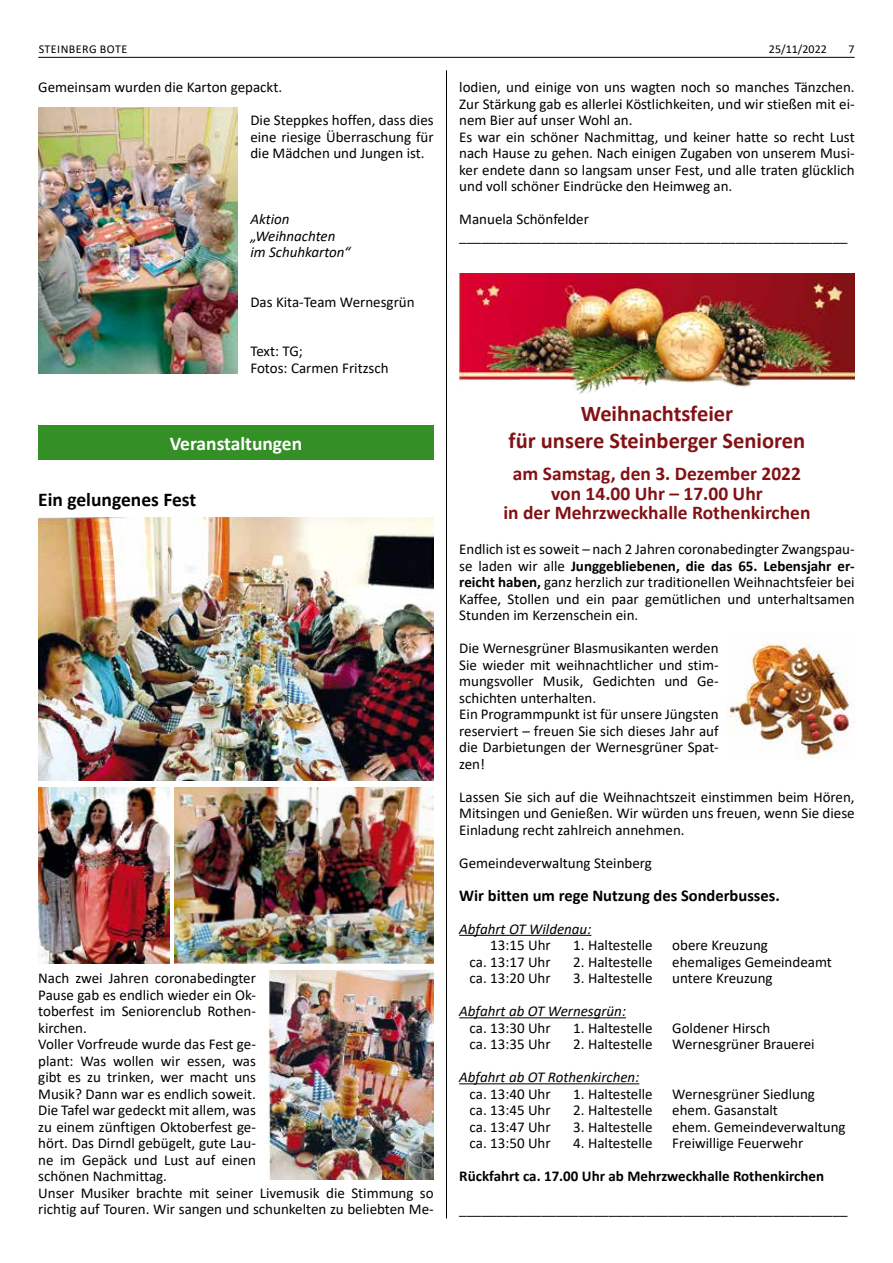
<style>
.page{position:relative;width:893px;height:1263px;background:#fff}
.page>*{position:absolute;margin:0;border:0;box-sizing:border-box;transform-origin:0 0}
.t1{font:700 22.5px/27px "Calibri";color:#821114;text-align:center}
.t2{font:700 19.5px/19.5px "Calibri";color:#821114;text-align:center}
.t3{font:700 19.5px "Calibri";color:#000}
.t4{font:700 19.5px "Calibri";color:#fff}
.t5{font:700 16.5px "Calibri";color:#000}
.t6{font:15px/16.5px "Calibri";color:#000}
.t7{font:italic 15px/16.5px "Calibri";color:#000}
.t8{font:700 15px "Calibri";color:#000}
.t9{font:12px "Calibri";letter-spacing:.035em;color:#000}
.s1{font-weight:700}
</style>
<div class="page">
<hr style="left:38px;top:57px;width:817px;height:1px;background:#000">
<hr style="left:446px;top:70px;width:1px;height:1148px;background:#000">
<img style="left:174px;top:787px;width:260px;height:176px">
<img style="left:269px;top:970px;width:165px;height:210px">
<img style="left:38px;top:787px;width:131px;height:176px">
<img style="left:38px;top:518px;width:396px;height:262px">
<div style="left:38px;top:425px;width:396px;height:34px;background:#358f27"></div>
<hr style="left:459px;top:935px;width:132px;height:1px;background:#000">
<hr style="left:459px;top:1017px;width:167px;height:1px;background:#000">
<hr style="left:459px;top:1083px;width:180px;height:1px;background:#000">
<img style="left:459px;top:273px;width:396px;height:121px">
<img style="left:727px;top:632px;width:128px;height:127px">
<img style="left:38px;top:108px;width:200px;height:265px">
<p class="t9" style="left:39px;top:41px;width:90px">STEINBERG BOTE</p>
<p class="t9" style="left:769px;top:41px;width:59px">25/11/2022</p>
<p class="t9" style="left:848px;top:41px;width:8px">7</p>
<p class="t6" style="left:38px;top:78px;width:245px">Gemeinsam wurden die Karton gepackt.</p>
<p class="t6" style="left:250px;top:111px;width:185px;text-align:justify">Die Steppkes hoffen, dass dies eine riesige Überraschung für die Mädchen und Jungen ist.</p>
<p class="t6" style="left:459px;top:78px;width:397px">lodien, und einige von uns wagten noch so manches Tänzchen.<br>Zur Stärkung gab es allerlei Köstlichkeiten, und wir stießen mit ei&shy;nem Bier auf unser Wohl an.<br>Es war ein schöner Nachmittag, und keiner hatte so recht Lust nach Hause zu gehen. Nach einigen Zugaben von unserem Musi&shy;ker endete dann so langsam unser Fest, und alle traten glücklich und voll schöner Eindrücke den Heimweg an.</p>
<p class="t6" style="left:459px;top:210px;width:390px">Manuela Schönfelder ____________________________________________________</p>
<p class="t7" style="left:250px;top:210px;width:102px">Aktion „Weihnachten im Schuhkarton“</p>
<p class="t6" style="left:250px;top:293px;width:166px">Das Kita-Team Wernesgrün</p>
<p class="t6" style="left:250px;top:342px;width:140px">Text: TG;<br>Fotos: Carmen Fritzsch</p>
<h2 class="t4" style="left:170px;top:429px;width:134px">Veranstaltungen</h2>
<h2 class="t3" style="left:38px;top:486px;width:159px">Ein gelungenes Fest</h2>
<p class="t6" style="left:38px;top:969px;width:397px">Nach zwei Jahren coronabedingter<br>Pause gab es endlich wieder ein Ok-<br>toberfest im Seniorenclub Rothen-<br>kirchen.<br>Voller Vorfreude wurde das Fest ge-<br>plant: Was wollen wir essen, was<br>gibt es zu trinken, wer macht uns<br>Musik? Dann war es endlich soweit.<br>Die Tafel war gedeckt mit allem, was<br>zu einem zünftigen Oktoberfest ge-<br>hört. Das Dirndl gebügelt, gute Lau-<br>ne im Gepäck und Lust auf einen<br>schönen Nachmittag.<br>Unser Musiker brachte mit seiner Livemusik die Stimmung so richtig auf Touren. Wir sangen und schunkelten zu beliebten Me-</p>
<h1 class="t1" style="left:509px;top:400px;width:298px">Weihnachtsfeier<br>für unsere Steinberger Senioren</h1>
<h2 class="t2" style="left:503px;top:464px;width:309px">am Samstag, den 3. Dezember 2022 von 14.00 Uhr – 17.00 Uhr<br>in der Mehrzweckhalle Rothenkirchen</h2>
<p class="t6" style="left:459px;top:540px;width:397px;text-align:justify">Endlich ist es soweit – nach 2 Jahren coronabedingter Zwangspau&shy;se laden wir alle <span class="s1">Junggebliebenen, die das 65. Lebensjahr er&shy;reicht haben,</span> ganz herzlich zur traditionellen Weihnachtsfeier bei Kaffee, Stollen und ein paar gemütlichen und unterhaltsamen Stunden im Kerzenschein ein.</p>
<p class="t6" style="left:459px;top:639px;width:261px">Die Wernesgrüner Blasmusikanten werden Sie wieder mit weihnachtlicher und stim&shy;mungsvoller Musik, Gedichten und Ge&shy;schichten unterhalten.<br>Ein Programmpunkt ist für unsere Jüngsten reserviert – freuen Sie sich dieses Jahr auf die Darbietungen der Wernesgrüner Spat&shy;zen!</p>
<p class="t6" style="left:459px;top:788px;width:397px;text-align:justify">Lassen Sie sich auf die Weihnachtszeit einstimmen beim Hören, Mitsingen und Genießen. Wir würden uns freuen, wenn Sie diese Einladung recht zahlreich annehmen.</p>
<p class="t6" style="left:459px;top:854px;width:194px">Gemeindeverwaltung Steinberg</p>
<p class="t5" style="left:459px;top:883px;width:322px">Wir bitten um rege Nutzung des Sonderbusses.</p>
<p class="t7" style="left:459px;top:920px;width:134px">Abfahrt OT Wildenau:</p>
<p class="t6" style="left:490px;top:936px;width:62px">13:15 Uhr</p>
<p class="t6" style="left:573px;top:936px;width:81px">1. Haltestelle</p>
<p class="t6" style="left:672px;top:936px;width:97px">obere Kreuzung</p>
<p class="t6" style="left:470px;top:953px;width:83px">ca. 13:17 Uhr</p>
<p class="t6" style="left:573px;top:953px;width:81px">2. Haltestelle</p>
<p class="t6" style="left:672px;top:953px;width:161px">ehemaliges Gemeindeamt</p>
<p class="t6" style="left:470px;top:969px;width:83px">ca. 13:20 Uhr</p>
<p class="t6" style="left:573px;top:969px;width:81px">3. Haltestelle</p>
<p class="t6" style="left:672px;top:969px;width:102px">untere Kreuzung</p>
<p class="t7" style="left:459px;top:1002px;width:168px">Abfahrt ab OT Wernesgrün:</p>
<p class="t6" style="left:470px;top:1019px;width:83px">ca. 13:30 Uhr</p>
<p class="t6" style="left:573px;top:1019px;width:81px">1. Haltestelle</p>
<p class="t6" style="left:672px;top:1019px;width:99px">Goldener Hirsch</p>
<p class="t6" style="left:470px;top:1035px;width:83px">ca. 13:35 Uhr</p>
<p class="t6" style="left:573px;top:1035px;width:81px">2. Haltestelle</p>
<p class="t6" style="left:672px;top:1035px;width:144px">Wernesgrüner Brauerei</p>
<p class="t7" style="left:459px;top:1068px;width:182px">Abfahrt ab OT Rothenkirchen:</p>
<p class="t6" style="left:470px;top:1085px;width:83px">ca. 13:40 Uhr</p>
<p class="t6" style="left:573px;top:1085px;width:81px">1. Haltestelle</p>
<p class="t6" style="left:672px;top:1085px;width:144px">Wernesgrüner Siedlung</p>
<p class="t6" style="left:470px;top:1101px;width:83px">ca. 13:45 Uhr</p>
<p class="t6" style="left:573px;top:1101px;width:81px">2. Haltestelle</p>
<p class="t6" style="left:672px;top:1101px;width:107px">ehem. Gasanstalt</p>
<p class="t6" style="left:470px;top:1118px;width:83px">ca. 13:47 Uhr</p>
<p class="t6" style="left:573px;top:1118px;width:81px">3. Haltestelle</p>
<p class="t6" style="left:672px;top:1118px;width:175px">ehem. Gemeindeverwaltung</p>
<p class="t6" style="left:470px;top:1134px;width:83px">ca. 13:50 Uhr</p>
<p class="t6" style="left:573px;top:1134px;width:81px">4. Haltestelle</p>
<p class="t6" style="left:672px;top:1134px;width:133px">Freiwillige Feuerwehr</p>
<p class="t8" style="left:459px;top:1165px;width:366px">Rückfahrt ca. 17.00 Uhr ab Mehrzweckhalle Rothenkirchen</p>
<p class="t6" style="left:459px;top:1200px;width:390px">____________________________________________________</p>
</div>
